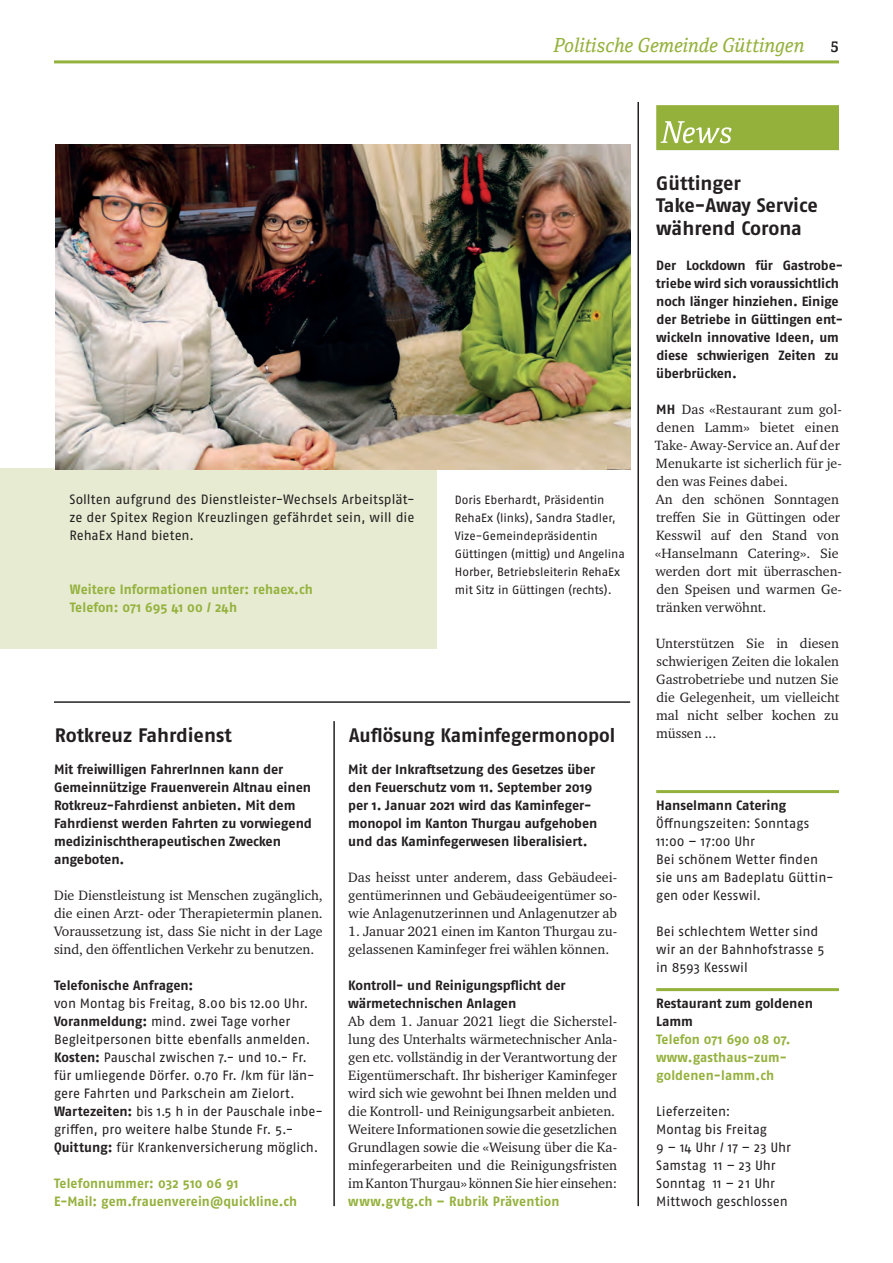
<style>
.page{position:relative;width:893px;height:1263px;background:#fff}
.page>*{position:absolute;margin:0;border:0;box-sizing:border-box;transform-origin:0 0}
.t1{font:700 19.5px/22.5px "Fago OT";letter-spacing:-.005em;color:#231f20}
.t2{font:italic 19.5px "Cordale";color:#94b13c}
.t3{font:700 15px "Cordale";color:#231f20}
.t4{font:13.95px/18px "Charter ITC Pro";color:#231f20}
.t5{font:13.8px/18px "Charter ITC Pro";letter-spacing:.005em;color:#231f20}
.t6{font:13.5px/18px "Fago OT";color:#231f20}
.t7{font:700 13.5px/18px "Fago OT";letter-spacing:-.005em;color:#231f20}
.t8{font:700 13.5px/18px "Fago OT";letter-spacing:.01em;color:#94b13c}
.t9{font:700 13.5px/18px "Fago OT";letter-spacing:.01em;color:#94b13c;scale:.96 1}
.t10{font:700 13.35px/18px "Fago OT";letter-spacing:-.01em;color:#231f20}
.t11{font:12px/18px "Fago OT";letter-spacing:-.005em;color:#231f20}
.s1{font-weight:700}
.s2{font-family:"Fago OT";font-weight:700;font-size:13.35px}
.s3{font-size:13.8px}
</style>
<div class="page">
<hr style="left:54px;top:60px;width:785px;height:3px;background:#94b13c">
<hr style="left:54px;top:701px;width:576px;height:2px;background:#231f20">
<hr style="left:637px;top:102px;width:2px;height:1104px;background:#231f20">
<hr style="left:333px;top:721px;width:2px;height:485px;background:#231f20">
<div style="left:0;top:468px;width:436px;height:180px;background:#e6ebd1"></div>
<img style="left:55px;top:144px;width:575px;height:325px">
<hr style="left:656px;top:790px;width:183px;height:3px;background:#94b13c">
<hr style="left:656px;top:988px;width:183px;height:3px;background:#94b13c">
<div style="left:656px;top:105px;width:183px;height:45px;background:#94b13c"></div>
<svg style="left:660px;top:121px;width:72px;height:22px"></svg>
<h1 class="t2" style="left:553px;top:34px;width:253px">Politische Gemeinde Güttingen</h1>
<p class="t3" style="left:831px;top:38px;width:10px">5</p>
<p class="t6" style="left:69px;top:490px;width:347px;text-align:justify">Sollten aufgrund des Dienstleister-Wechsels Arbeitsplät&shy;ze der Spitex Region Kreuzlingen gefährdet sein, will die RehaEx Hand bieten.</p>
<p class="t11" style="left:455px;top:491px;width:172px">Doris Eberhardt, Präsidentin<br>RehaEx (links), Sandra Stadler,<br>Vize-Gemeindepräsidentin<br>Güttingen (mittig) und Angelina<br>Horber, Betriebsleiterin RehaEx</p>
<p class="t8" style="left:70px;top:580px;width:244px">Weitere Informationen unter: rehaex.ch</p>
<p class="t11" style="left:455px;top:581px;width:158px">mit Sitz in Güttingen (rechts).</p>
<p class="t8" style="left:70px;top:598px;width:169px">Telefon: 071 695 41 00 / 24h</p>
<h1 class="t1" style="left:55px;top:724px;width:178px">Rotkreuz Fahrdienst</h1>
<h1 class="t1" style="left:349px;top:724px;width:268px">Auflösung Kaminfegermonopol</h1>
<p class="t7" style="left:54px;top:760px;width:259px">Mit freiwilligen FahrerInnen kann der Gemeinnützige Frauenverein Altnau einen Rotkreuz-Fahrdienst anbieten. Mit dem Fahrdienst werden Fahrten zu vorwiegend medizinischtherapeutischen Zwecken angeboten.</p>
<p class="t4" style="left:54px;top:886px;width:270px;text-align:justify">Die Dienstleistung ist Menschen zugänglich, die einen Arzt- oder Therapietermin planen.<br>Voraussetzung ist, dass Sie nicht in der Lage sind, den öffentlichen Verkehr zu benutzen.</p>
<p class="t7" style="left:54px;top:976px;width:141px">Telefonische Anfragen:</p>
<p class="t6" style="left:54px;top:994px;width:270px">von Montag bis Freitag, 8.00 bis 12.00 Uhr.<br><span class="s1">Voranmeldung:</span> mind. zwei Tage vorher Begleitpersonen bitte ebenfalls anmelden.<br><span class="s1">Kosten:</span> Pauschal zwischen 7.- und 10.- Fr. für umliegende Dörfer. 0.70 Fr. /km für län&shy;gere Fahrten und Parkschein am Zielort.<br><span class="s1">Wartezeiten:</span> bis 1.5 h in der Pauschale inbe&shy;griffen, pro weitere halbe Stunde Fr. 5.- <span class="s1">Quittung:</span> für Krankenversicherung möglich.</p>
<p class="t9" style="left:54px;top:1174px;width:255px">Telefonnummer: 032 510 06 91<br>E-Mail: gem.frauenverein@quickline.ch</p>
<p class="t7" style="left:348px;top:760px;width:251px">Mit der Inkraftsetzung des Gesetzes über den Feuerschutz vom 11. September 2019 per 1. Januar 2021 wird das Kaminfeger&shy;monopol im Kanton Thurgau aufgehoben und das Kaminfegerwesen liberalisiert.</p>
<p class="t4" style="left:348px;top:868px;width:270px;text-align:justify">Das heisst unter anderem, dass Gebäudeei&shy;gentümerinnen und Gebäudeeigentümer so&shy;wie Anlagenutzerinnen und Anlagenutzer ab</p>
<p class="t4" style="left:348px;top:922px;width:270px">1. Januar 2021 einen im Kanton Thurgau zu&shy;gelassenen Kaminfeger frei wählen können.</p>
<p class="t7" style="left:348px;top:976px;width:219px">Kontroll- und Reinigungspflicht der wärmetechnischen Anlagen</p>
<p class="t4" style="left:348px;top:1012px;width:270px">Ab dem 1. Januar 2021 liegt die Sicherstel&shy;lung des Unterhalts wärmetechnischer Anla&shy;gen etc. vollständig in der Verantwortung der Eigentümerschaft. Ihr bisheriger Kaminfeger wird sich wie gewohnt bei Ihnen melden und die Kontroll- und Reinigungsarbeit anbieten.<br>Weitere Informationen sowie die gesetzlichen Grundlagen sowie die «Weisung über die Ka&shy;minfegerarbeiten und die Reinigungsfristen im Kanton Thurgau» können Sie hier einsehen:</p>
<p class="t8" style="left:348px;top:1192px;width:213px">www.gvtg.ch – Rubrik Prävention</p>
<h1 class="t1" style="left:656px;top:171px;width:163px">Güttinger<br>Take-Away Service während Corona</h1>
<p class="t10" style="left:656px;top:256px;width:189px">Der Lockdown für Gastrobe&shy;triebe wird sich voraussichtlich noch länger hinziehen. Einige der Betriebe in Güttingen ent&shy;wickeln innovative Ideen, um diese schwierigen Zeiten zu überbrücken.</p>
<p class="t5" style="left:655px;top:400px;width:189px"><span class="s2">MH</span> Das «Restaurant zum gol&shy;denen Lamm» bietet einen<br>Take- Away-Service an. Auf der<br>Menukarte ist sicherlich für je&shy;den was Feines dabei.<br>An den schönen Sonntagen treffen Sie in Güttingen oder<br>Kesswil auf den Stand von «Hanselmann Catering». Sie werden dort mit überraschen&shy;den Speisen und warmen Ge&shy;tränken verwöhnt.</p>
<p class="t5" style="left:656px;top:634px;width:185px;text-align:justify">Unterstützen Sie in diesen schwierigen Zeiten die lokalen Gastrobetriebe und nutzen Sie die Gelegenheit, um vielleicht</p>
<p class="t4" style="left:656px;top:706px;width:184px"><span class="s3">mal</span> nicht selber kochen zu müssen ...</p>
<p class="t7" style="left:656px;top:796px;width:131px">Hanselmann Catering</p>
<p class="t6" style="left:656px;top:814px;width:179px">Öffnungszeiten: Sonntags<br>11:00 – 17:00 Uhr<br>Bei schönem Wetter finden sie uns am Badeplatu Güttin&shy;gen oder Kesswil.</p>
<p class="t6" style="left:656px;top:922px;width:170px">Bei schlechtem Wetter sind wir an der Bahnhofstrasse 5 in 8593 Kesswil</p>
<p class="t7" style="left:656px;top:994px;width:158px">Restaurant zum goldenen<br>Lamm</p>
<p class="t8" style="left:656px;top:1030px;width:136px">Telefon 071 690 08 07. www.gasthaus-zum&shy;goldenen-lamm.ch</p>
<p class="t6" style="left:656px;top:1102px;width:136px">Lieferzeiten:<br>Montag bis Freitag<br>9 – 14 Uhr / 17 – 23 Uhr<br>Samstag 11 – 23 Uhr<br>Sonntag 11 – 21 Uhr<br>Mittwoch geschlossen</p>
</div>
